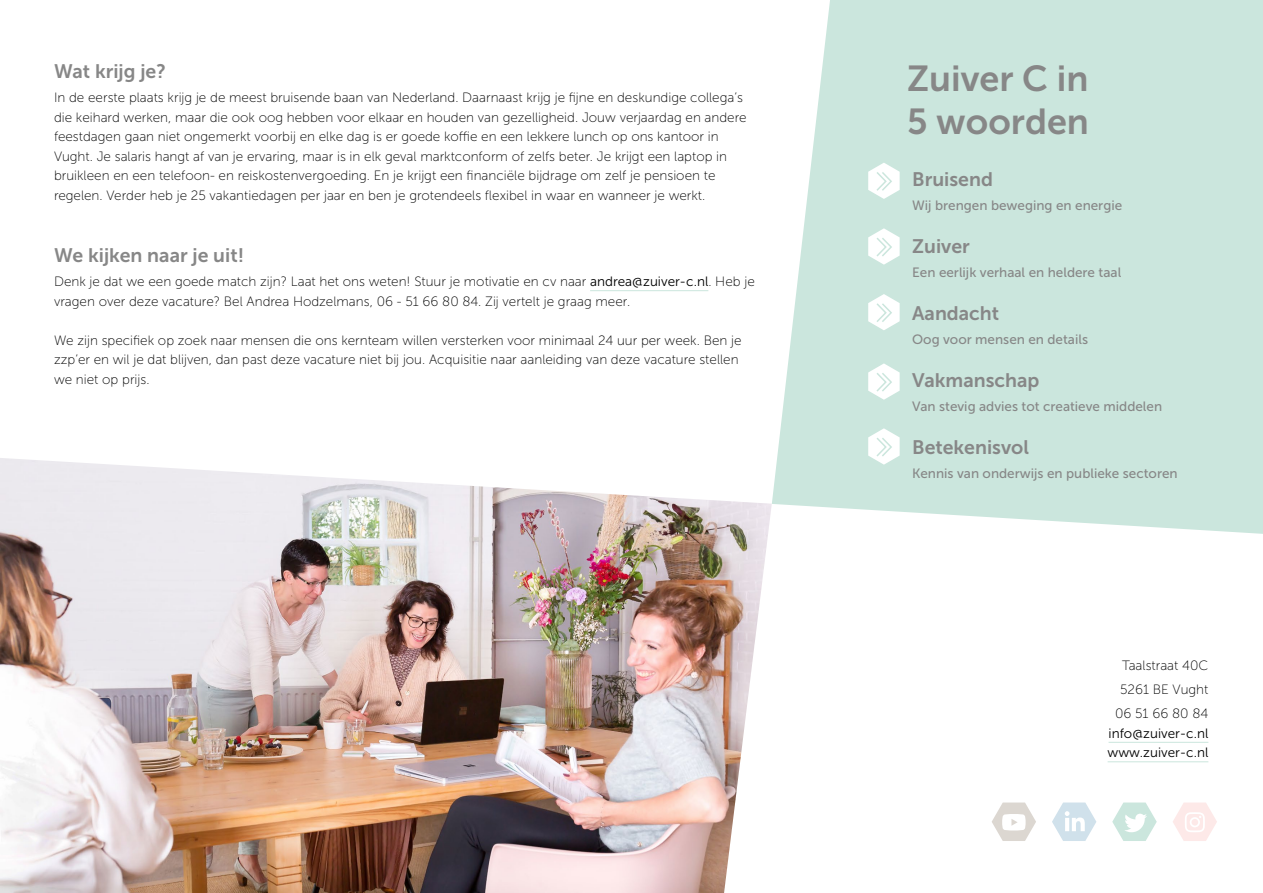
<style>
.page{position:relative;width:1263px;height:893px;background:#fff}
.page>*{position:absolute;margin:0;border:0;box-sizing:border-box;transform-origin:0 0}
.t1{font:36px/43.2px "Museo Sans 700";color:#878787}
.t2{font:19.5px "Museo Sans 700";color:#878787}
.t3{font:13.5px/19.5px "Museo Sans 100";color:#000}
.Bold{font:13.5px "Museo Sans 500";color:#878787}
.t4{font:13.5px "Museo Sans 300";color:#000}
.s1{font-family:"Museo Sans 300"}
</style>
<div class="page">
<img style="left:0;top:458px;width:772px;height:435px">
<svg style="left:772px;top:0;width:491px;height:534px;background:#cfe8df"></svg>
<hr style="left:590px;top:290px;width:118px;height:1px;background:#cbe6dd">
<svg style="left:868px;top:163px;width:32px;height:36px"></svg>
<svg style="left:868px;top:228px;width:32px;height:37px"></svg>
<svg style="left:868px;top:294px;width:32px;height:36px"></svg>
<svg style="left:868px;top:363px;width:32px;height:37px"></svg>
<svg style="left:868px;top:428px;width:32px;height:37px"></svg>
<svg style="left:1112px;top:802px;width:45px;height:39px"></svg>
<svg style="left:1052px;top:802px;width:44px;height:39px"></svg>
<svg style="left:1173px;top:802px;width:44px;height:39px"></svg>
<hr style="left:1108px;top:742px;width:100px;height:1px;background:#cbe6dd">
<hr style="left:1107px;top:761px;width:101px;height:1px;background:#cbe6dd">
<svg style="left:992px;top:802px;width:44px;height:39px"></svg>
<h3 class="t2" style="left:54px;top:61px;width:113px">Wat krijg je?</h3>
<p class="t3" style="left:54px;top:88px;width:694px">In de eerste plaats krijg je de meest bruisende baan van Nederland. Daarnaast krijg je fijne en deskundige collega’s die keihard werken, maar die ook oog hebben voor elkaar en houden van gezelligheid. Jouw verjaardag en andere feestdagen gaan niet ongemerkt voorbij en elke dag is er goede koffie en een lekkere lunch op ons kantoor in Vught. Je salaris hangt af van je ervaring, maar is in elk geval marktconform of zelfs beter. Je krijgt een laptop in bruikleen en een telefoon- en reiskostenvergoeding. En je krijgt een financiële bijdrage om zelf je pensioen te regelen. Verder heb je 25 vakantiedagen per jaar en ben je grotendeels flexibel in waar en wanneer je werkt.</p>
<h3 class="t2" style="left:54px;top:245px;width:192px">We kijken naar je uit!</h3>
<p class="t3" style="left:54px;top:272px;width:702px">Denk je dat we een goede match zijn? Laat het ons weten! Stuur je motivatie en cv naar <span class="s1">andrea@zuiver-c.nl</span>. Heb je vragen over deze vacature? Bel Andrea Hodzelmans, 06 - 51 66 80 84. Zij vertelt je graag meer.</p>
<p class="t3" style="left:54px;top:330px;width:689px">We zijn specifiek op zoek naar mensen die ons kernteam willen versterken voor minimaal 24 uur per week. Ben je zzp’er en wil je dat blijven, dan past deze vacature niet bij jou. Acquisitie naar aanleiding van deze vacature stellen we niet op prijs.</p>
<h2 class="t1" style="left:907px;top:57px;width:183px">Zuiver C in<br>5 woorden</h2>
<h3 class="t2" style="left:912px;top:168px;width:82px">Bruisend</h3>
<p class="Bold" style="left:912px;top:198px;width:212px">Wij brengen beweging en energie</p>
<h3 class="t2" style="left:912px;top:235px;width:59px">Zuiver</h3>
<p class="Bold" style="left:912px;top:265px;width:211px">Een eerlijk verhaal en heldere taal</p>
<h3 class="t2" style="left:912px;top:302px;width:89px">Aandacht</h3>
<p class="Bold" style="left:912px;top:332px;width:177px">Oog voor mensen en details</p>
<h3 class="t2" style="left:912px;top:369px;width:129px">Vakmanschap</h3>
<p class="Bold" style="left:912px;top:399px;width:251px">Van stevig advies tot creatieve middelen</p>
<h3 class="t2" style="left:912px;top:436px;width:118px">Betekenisvol</h3>
<p class="Bold" style="left:912px;top:466px;width:267px">Kennis van onderwijs en publieke sectoren</p>
<p class="t3" style="left:1122px;top:656px;width:88px">Taalstraat 40C</p>
<p class="t3" style="left:1120px;top:680px;width:90px">5261 BE Vught</p>
<p class="t3" style="left:1115px;top:704px;width:95px">06 51 66 80 84</p>
<p class="t4" style="left:1108px;top:726px;width:101px">info@zuiver-c.nl</p>
<p class="t4" style="left:1107px;top:745px;width:102px">www.zuiver-c.nl</p>
</div>
